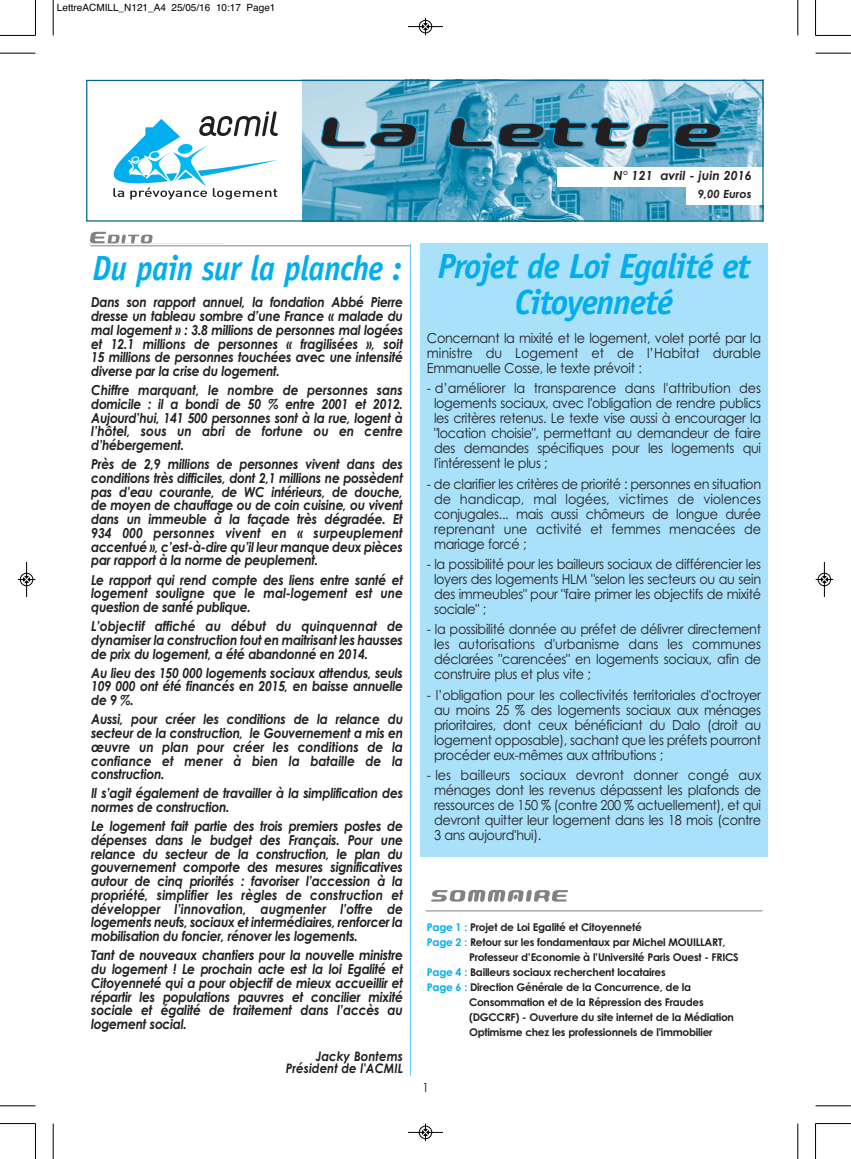
<style>
.page{position:relative;width:851px;height:1159px;background:#fff}
.page>*{position:absolute;margin:0;border:0;box-sizing:border-box;transform-origin:0 0}
.t1{font:italic 700 35px/36.2px "Officina Sans";letter-spacing:-.03em;color:#00aeef;text-align:center}
.t2{font:italic 700 35px "Officina Sans";letter-spacing:-.03em;color:#00aeef;scale:.9 1}
.t3{font:italic 700 13.75px/13.8px "Century Gothic";letter-spacing:-.025em;color:#231f20;text-align:justify;scale:.9 1}
.t4{font:13.75px/15px "Century Gothic";letter-spacing:-.025em;color:#231f20;text-align:justify;scale:.93 1}
.t5{font:italic 700 13.12px/12.5px "Century Gothic";color:#231f20;text-align:right;scale:.9 1}
.t6{font:italic 700 12.5px "Century Gothic";color:#231f20}
.t7{font:12.5px "Century Gothic";color:#231f20}
.t8{font:italic 700 11.25px "Century Gothic";color:#231f20}
.t9{font:700 10.62px "Century Gothic";letter-spacing:-.025em;color:#231f20}
.t10{font:10px "Helvetica";color:#000}
.s1{color:#00aeef}
</style>
<div class="page">
<div style="left:420px;top:244px;width:348px;height:612px;background:#aae1fa"></div>
<svg style="left:431px;top:890px;width:137px;height:12px"></svg>
<img style="left:302px;top:82px;width:459px;height:138px">
<svg style="left:113px;top:111px;width:165px;height:88px"></svg>
<div style="left:686px;top:185px;width:77px;height:20px;background:#fff"></div>
<svg style="left:320px;top:117px;width:98px;height:32px;background:#618696"></svg>
<svg style="left:448px;top:117px;width:274px;height:32px;background:#41758a"></svg>
<hr style="left:89px;top:244px;width:134px;height:1px;background:#808285">
<svg style="left:90px;top:232px;width:63px;height:11px"></svg>
<hr style="left:90px;top:245px;width:320px;height:1px;background:#808285">
<div style="left:557px;top:167px;width:206px;height:20px;background:#fff"></div>
<div style="left:86px;top:80px;width:677px;height:142px;border:1px solid #006890"></div>
<hr style="left:410px;top:244px;width:1px;height:831px;background:#6dcff6">
<hr style="left:425px;top:910px;width:337px;height:1px;background:#808285">
<hr style="left:53px;top:0;width:1px;height:35px;background:#000">
<hr style="left:0;top:53px;width:35px;height:1px;background:#000">
<hr style="left:797px;top:0;width:1px;height:35px;background:#000">
<hr style="left:815px;top:53px;width:35px;height:1px;background:#000">
<hr style="left:53px;top:1123px;width:1px;height:36px;background:#000">
<hr style="left:0;top:1105px;width:35px;height:1px;background:#000">
<hr style="left:797px;top:1123px;width:1px;height:36px;background:#000">
<hr style="left:815px;top:1105px;width:35px;height:1px;background:#000">
<hr style="left:35px;top:0;width:1px;height:35px;background:#000">
<hr style="left:0;top:35px;width:35px;height:1px;background:#000">
<hr style="left:815px;top:0;width:1px;height:35px;background:#000">
<hr style="left:815px;top:35px;width:35px;height:1px;background:#000">
<hr style="left:35px;top:1123px;width:1px;height:36px;background:#000">
<hr style="left:0;top:1123px;width:35px;height:1px;background:#000">
<hr style="left:815px;top:1123px;width:1px;height:36px;background:#000">
<hr style="left:815px;top:1123px;width:35px;height:1px;background:#000">
<hr style="left:408px;top:26px;width:35px;height:1px;background:#000">
<div style="left:419px;top:20px;width:13px;height:13px;border:1px solid #000;border-radius:50%"></div>
<svg style="left:422px;top:18px;width:6px;height:17px"></svg>
<div style="left:419px;top:1125px;width:13px;height:14px;border:1px solid #fff;border-radius:50%"></div>
<hr style="left:408px;top:1132px;width:35px;height:1px;background:#000">
<div style="left:419px;top:1126px;width:13px;height:12px;border:1px solid #000;border-radius:50%"></div>
<svg style="left:422px;top:1123px;width:6px;height:18px"></svg>
<hr style="left:26px;top:562px;width:1px;height:35px;background:#000">
<div style="left:20px;top:573px;width:13px;height:13px;border:1px solid #000;border-radius:50%"></div>
<svg style="left:18px;top:576px;width:17px;height:7px"></svg>
<hr style="left:824px;top:562px;width:1px;height:35px;background:#000">
<div style="left:817px;top:573px;width:13px;height:13px;border:1px solid #000;border-radius:50%"></div>
<svg style="left:815px;top:576px;width:18px;height:7px"></svg>
<p class="t10" style="left:57px;top:4px;width:220px">LettreACMILL_N121_A4 25/05/16 10:17 Page1</p>
<p class="t6" style="left:613px;top:171px;width:140px">N° 121 avril - juin 2016</p>
<p class="t8" style="left:697px;top:190px;width:55px">9,00 Euros</p>
<h1 class="t2" style="left:92px;top:254px;width:345px">Du pain sur la planche :</h1>
<p class="t3" style="left:91px;top:297px;width:348px">Dans son rapport annuel, la fondation Abbé Pierre dresse un tableau sombre d’une France « malade du mal logement » : 3.8 millions de personnes mal logées et 12.1 millions de personnes « fragilisées », soit 15 millions de personnes touchées avec une intensité diverse par la crise du logement.</p>
<p class="t3" style="left:91px;top:384px;width:348px">Chiffre marquant, le nombre de personnes sans domicile : il a bondi de 50 % entre 2001 et 2012.<br>Aujourd’hui, 141 500 personnes sont à la rue, logent à l’hôtel, sous un abri de fortune ou en centre d’hébergement.</p>
<p class="t3" style="left:91px;top:459px;width:348px">Près de 2,9 millions de personnes vivent dans des conditions très difficiles, dont 2,1 millions ne possèdent pas d’eau courante, de WC intérieurs, de douche, de moyen de chauffage ou de coin cuisine, ou vivent dans un immeuble à la façade très dégradée. Et 934 000 personnes vivent en « surpeuplement accentué », c’est-à-dire qu’il leur manque deux pièces par rapport à la norme de peuplement.</p>
<p class="t3" style="left:91px;top:574px;width:348px">Le rapport qui rend compte des liens entre santé et logement souligne que le mal-logement est une question de santé publique.</p>
<p class="t3" style="left:91px;top:620px;width:348px">L’objectif affiché au début du quinquennat de dynamiser la construction tout en maitrisant les hausses de prix du logement, a été abandonné en 2014.</p>
<p class="t3" style="left:91px;top:667px;width:348px">Au lieu des 150 000 logements sociaux attendus, seuls 109 000 ont été financés en 2015, en baisse annuelle de 9 %.</p>
<p class="t3" style="left:91px;top:714px;width:348px">Aussi, pour créer les conditions de la relance du secteur de la construction, le Gouvernement a mis en œuvre un plan pour créer les conditions de la confiance et mener à bien la bataille de la construction.</p>
<p class="t3" style="left:91px;top:788px;width:348px">Il s’agit également de travailler à la simplification des normes de construction.</p>
<p class="t3" style="left:91px;top:820px;width:348px">Le logement fait partie des trois premiers postes de dépenses dans le budget des Français. Pour une relance du secteur de la construction, le plan du gouvernement comporte des mesures significatives autour de cinq priorités : favoriser l’accession à la propriété, simplifier les règles de construction et développer l’innovation, augmenter l’offre de logements neufs, sociaux et intermédiaires, renforcer la mobilisation du foncier, rénover les logements.</p>
<p class="t3" style="left:91px;top:949px;width:348px">Tant de nouveaux chantiers pour la nouvelle ministre du logement ! Le prochain acte est la loi Egalité et Citoyenneté qui a pour objectif de mieux accueillir et répartir les populations pauvres et concilier mixité sociale et égalité de traitement dans l’accès au logement social.</p>
<p class="t5" style="left:286px;top:1051px;width:132px">Jacky Bontems<br>Président de l'ACMIL</p>
<h1 class="t1" style="left:437px;top:251px;width:314px">Projet de Loi Egalité et<br>Citoyenneté</h1>
<p class="t4" style="left:427px;top:332px;width:361px">Concernant la mixité et le logement, volet porté par la ministre du Logement et de l’Habitat durable Emmanuelle Cosse, le texte prévoit :</p>
<p class="t4" style="left:434px;top:382px;width:353px;text-indent:-7px">- d’améliorer la transparence dans l'attribution des logements sociaux, avec l'obligation de rendre publics les critères retenus. Le texte vise aussi à encourager la "location choisie", permettant au demandeur de faire des demandes spécifiques pour les logements qui l'intéressent le plus ;</p>
<p class="t4" style="left:434px;top:477px;width:353px;text-indent:-7px">- de clarifier les critères de priorité : personnes en situation de handicap, mal logées, victimes de violences conjugales... mais aussi chômeurs de longue durée reprenant une activité et femmes menacées de mariage forcé ;</p>
<p class="t4" style="left:434px;top:558px;width:353px;text-indent:-7px">- la possibilité pour les bailleurs sociaux de différencier les loyers des logements HLM "selon les secteurs ou au sein des immeubles" pour "faire primer les objectifs de mixité sociale" ;</p>
<p class="t4" style="left:434px;top:623px;width:353px;text-indent:-7px">- la possibilité donnée au préfet de délivrer directement les autorisations d'urbanisme dans les communes déclarées "carencées" en logements sociaux, afin de construire plus et plus vite ;</p>
<p class="t4" style="left:434px;top:688px;width:353px;text-indent:-7px">- l’obligation pour les collectivités territoriales d'octroyer au moins 25 % des logements sociaux aux ménages prioritaires, dont ceux bénéficiant du Dalo (droit au logement opposable), sachant que les préfets pourront procéder eux-mêmes aux attributions ;</p>
<p class="t4" style="left:434px;top:769px;width:353px;text-indent:-7px">- les bailleurs sociaux devront donner congé aux ménages dont les revenus dépassent les plafonds de ressources de 150 % (contre 200 % actuellement), et qui devront quitter leur logement dans les 18 mois (contre 3 ans aujourd'hui).</p>
<p class="t9" style="left:427px;top:923px;width:216px"><span class="s1">Page 1 :</span> Projet de Loi Egalité et Citoyenneté</p>
<p class="t9" style="left:427px;top:938px;width:300px"><span class="s1">Page 2 :</span> Retour sur les fondamentaux par Michel MOUILLART,</p>
<p class="t9" style="left:469px;top:953px;width:271px">Professeur d’Economie à l’Université Paris Ouest - FRICS</p>
<p class="t9" style="left:427px;top:968px;width:240px"><span class="s1">Page 4 :</span> Bailleurs sociaux recherchent locataires</p>
<p class="t9" style="left:427px;top:983px;width:266px"><span class="s1">Page 6 :</span> Direction Générale de la Concurrence, de la</p>
<p class="t9" style="left:469px;top:998px;width:236px">Consommation et de la Répression des Fraudes</p>
<p class="t9" style="left:469px;top:1013px;width:266px">(DGCCRF) - Ouverture du site internet de la Médiation</p>
<p class="t9" style="left:469px;top:1028px;width:245px">Optimisme chez les professionnels de l'immobilier</p>
<p class="t7" style="left:422px;top:1082px;width:8px">1</p>
</div>
